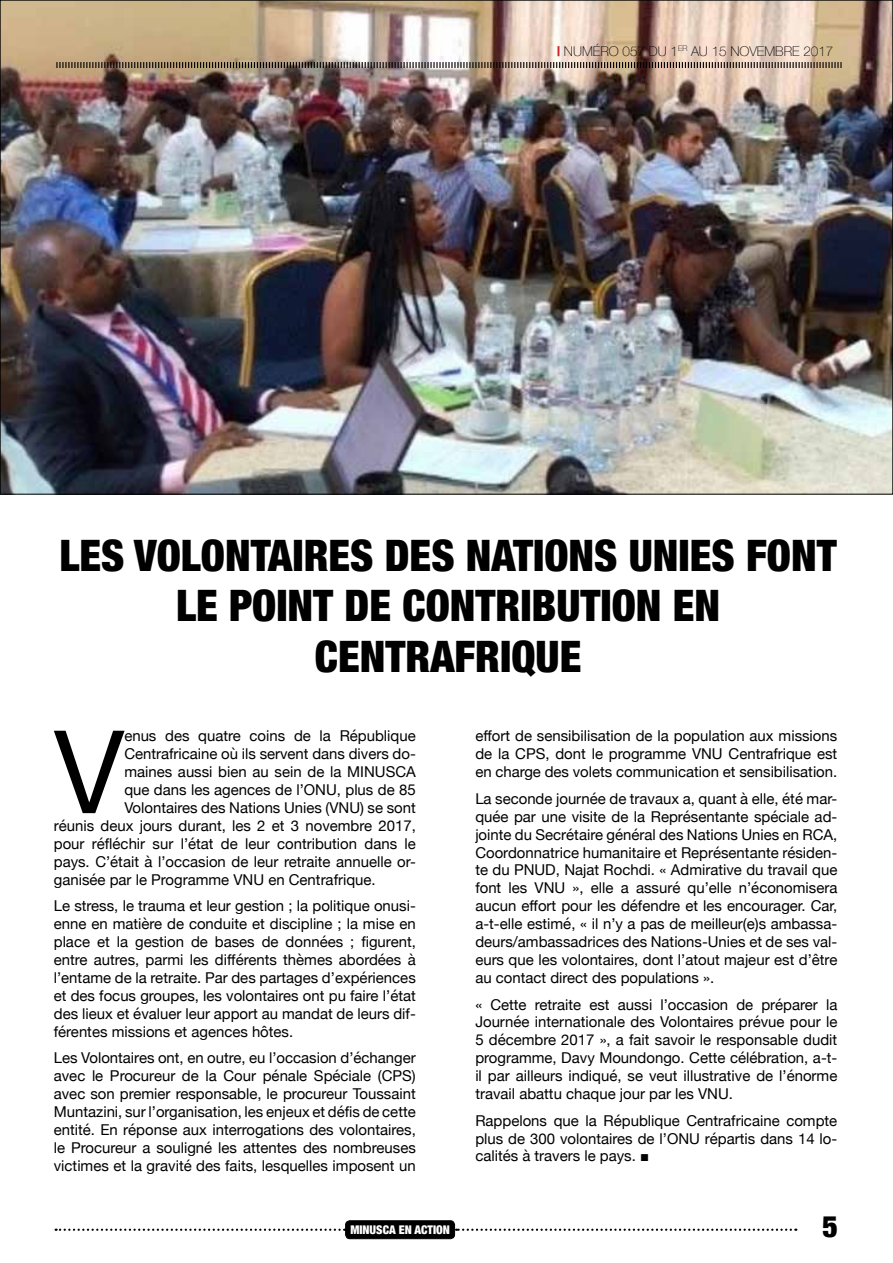
<style>
.page{position:relative;width:893px;height:1263px;background:#fff}
.page>*{position:absolute;margin:0;border:0;box-sizing:border-box;transform-origin:0 0}
.t1{font:115.35px "Helvetica Neue";color:#000}
.t2{font:900 condensed 43.35px/50.8px "Helvetica Neue";color:#000;text-align:center}
.t3{font:900 condensed 29.85px "Helvetica Neue";color:#000}
.t4{font:15px/18px "Helvetica Neue";color:#000;text-align:justify}
.t5{font:100 13.5px "Helvetica Neue";color:#000}
.t6{font:900 condensed 12px "Helvetica Neue";color:#fff}
.s1{font-weight:900;font-stretch:condensed;color:#d2232a}
.s2{font-family:"Arial"}
</style>
<div class="page">
<div style="left:346px;top:1221px;width:109px;height:18px;background:#000;border-radius:4px"></div>
<div style="left:345px;top:1220px;width:110px;height:19px;border:1px solid #000;border-radius:4px"></div>
<svg style="left:56px;top:1228px;width:289px;height:3px"></svg>
<svg style="left:456px;top:1228px;width:340px;height:3px"></svg>
<img style="left:2px;top:2px;width:889px;height:490px">
<img style="left:56px;top:61px;width:786px;height:8px">
<p class="t5" style="left:557px;top:41px;width:278px"><span class="s1">|</span> NUMÉRO 057 DU 1<sup>ER</sup> AU 15 NOVEMBRE 2017</p>
<h2 class="t2" style="left:60px;top:527px;width:779px">LES VOLONTAIRES DES NATIONS UNIES FONT<br>LE POINT DE CONTRIBUTION EN<br>CENTRAFRIQUE</h2>
<h1 class="t1" style="left:54px;top:689px;width:72px">V</h1>
<p class="t4" style="left:124px;top:728px;width:293px">enus des quatre coins de la République Centrafricaine où ils servent dans divers do&shy;maines aussi bien au sein de la MIN</p>
<p class="t4" style="left:375px;top:764px;width:42px">USCA</p>
<p class="t4" style="left:124px;top:782px;width:293px">que dans les agences de l’ON U, plus de 85</p>
<p class="t4" style="left:124px;top:800px;width:293px">Volontaires des Nations Unies (VN U) se sont</p>
<p class="t4" style="left:54px;top:818px;width:363px">réunis deux jours durant, les 2 et 3 novembre 2017,</p>
<p class="t4" style="left:54px;top:835px;width:363px">pour réfléchir sur l’état de leur contribution dans le</p>
<p class="t4" style="left:54px;top:853px;width:363px">pays. C’était à l’occasion de leur retraite annuelle or-</p>
<p class="t4" style="left:54px;top:871px;width:323px">ganisée par le Programme VN U en Centrafrique.</p>
<p class="t4" style="left:54px;top:898px;width:364px">Le stress, le trauma et leur gestion ; la politique onusi&shy;enne en matière de conduite et discipline ; la mise en place et la gestion de bases de données ; figurent, entre autres, parmi les différents thèmes abordées à l’entame de la retraite. Par des partages d’expériences et des focus groupes, les volontaires ont pu faire l’état des lieux et évaluer leur apport au mandat de leurs dif&shy;férentes missions et agences hôtes.</p>
<p class="t4" style="left:54px;top:1050px;width:364px">Les Volontaires ont, en outre, eu l’occasion d’échanger avec le Procureur de la Cour pénale Spéciale (CPS) avec son premier responsable, le procureur Toussaint M untazini, sur l’organisation, les enjeux et défis de cette entité. En réponse aux interrogations des volontaires, le Procureur a souligné les attentes des nombreuses victimes et la gravité des faits, lesquelles imposent un</p>
<p class="t6" style="left:350px;top:1220px;width:101px">MINUSCA EN ACTION</p>
<p class="t4" style="left:475px;top:728px;width:363px">effort de sensibilisation de la population aux missions de la CPS, dont le programme VN U Centrafrique est en charge des volets communication et sensibilisation.</p>
<p class="t4" style="left:475px;top:790px;width:364px">La seconde journée de travaux a, quant à elle, été mar&shy;quée par une visite de la Représentante spéciale ad&shy;jointe du Secrétaire général des Nations Unies en RCA, Coordonnatrice humanitaire et Représentante résiden&shy;te du PN UD, Najat Rochdi. « Admirative du travail que font les VN U », elle a assuré qu’elle n’économisera aucun effort pour les défendre et les encourager. Car, a-t-elle estimé, « il n’y a pas de meilleur(e)s ambassa&shy;deurs/ambassadrices des Nations-Unies et de ses val&shy;eurs que les volontaires, dont l’atout majeur est d’être au contact direct des populations ».</p>
<p class="t4" style="left:475px;top:996px;width:363px">« Cette retraite est aussi l’occasion de préparer la Journée internationale des Volontaires prévue pour le 5 décembre 2017 », a fait savoir le responsable dudit programme, Davy Moundongo. Cette célébration, a-t&shy;il par ailleurs indiqué, se veut illustrative de l’énorme travail abattu chaque jour par les VN U.</p>
<p class="t4" style="left:475px;top:1112px;width:363px">Rappelons que la République Centrafricaine compte plus de 300 volontaires de l’ON U répartis dans 14 lo&shy;calités à travers le pays. <span class="s2">■</span></p>
<h3 class="t3" style="left:822px;top:1202px;width:17px">5</h3>
</div>
